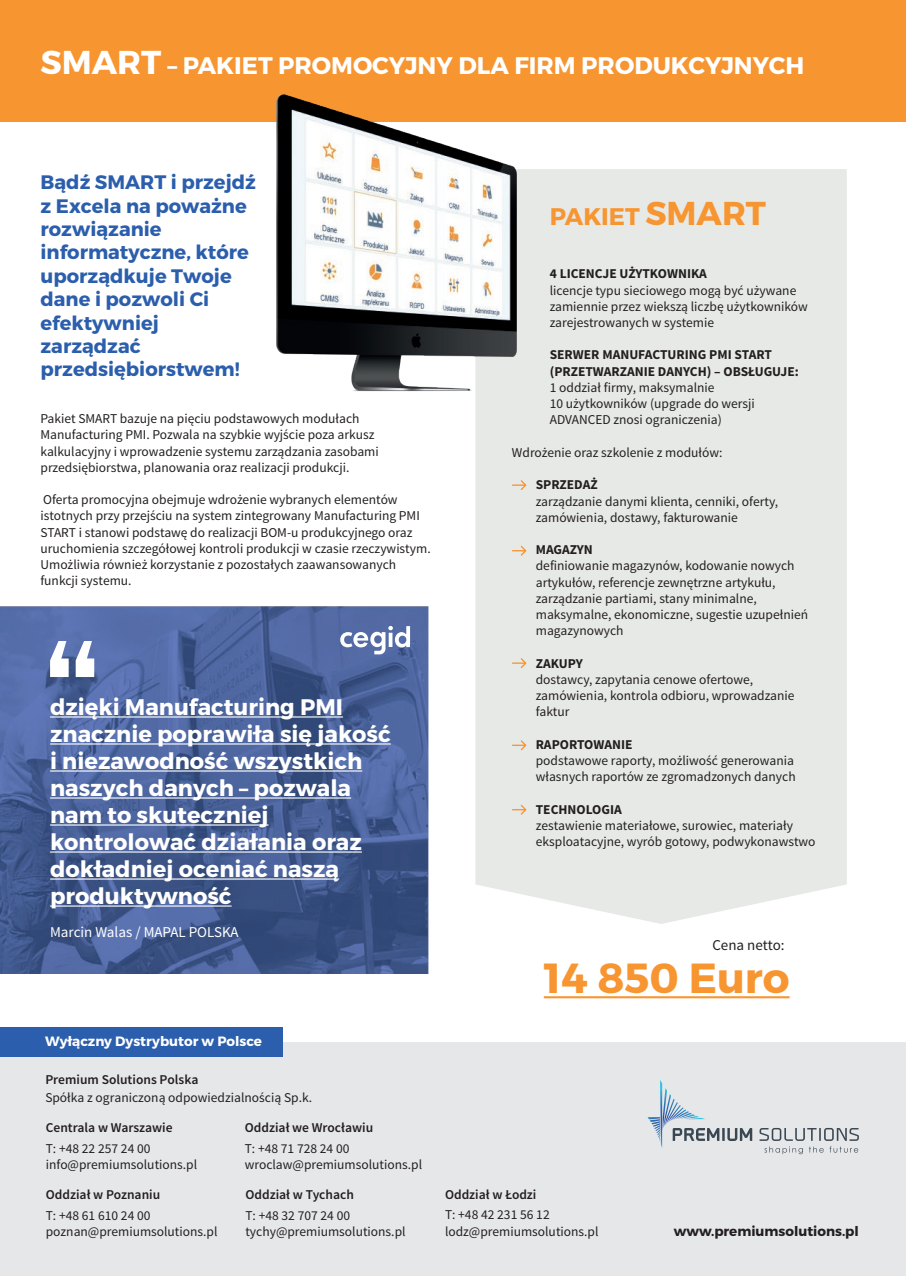
<style>
.page{position:relative;width:906px;height:1276px;background:#fff}
.page>*{position:absolute;margin:0;border:0;box-sizing:border-box;transform-origin:0 0}
.t1{font:700 42px "Montserrat";color:#f79531}
.t2{font:700 24px "Montserrat";color:#fff}
.t3{font:700 24px "Montserrat";color:#f79531}
.t4{font:700 22.5px/27px "Montserrat";color:#fff}
.t5{font:700 19.5px/23.4px "Montserrat";color:#2b5eac}
.t6{font:15px "Source Sans Pro";color:#fff}
.t7{font:15px "Source Sans Pro";color:#231f20}
.t8{font:13.5px/16.2px "Source Sans Pro";color:#231f20}
.t9{font:700 13.5px/16.2px "Source Sans Pro";color:#231f20}
.t10{font:600 13.5px "Source Sans Pro";color:#231f20}
.t11{font:700 13.5px "Montserrat";color:#fff}
.t12{font:700 13.5px "Montserrat";color:#231f20}
.s1{font-size:33px}
</style>
<div class="page">
<div style="left:0;top:0;width:906px;height:122px;background:#f79531"></div>
<div style="left:475px;top:169px;width:372px;height:755px;background:#e7e9e7"></div>
<div style="left:0;top:1042px;width:906px;height:234px;background:#e6e7e9"></div>
<div style="left:0;top:1027px;width:282px;height:29px;background:#2b5eac"></div>
<svg style="left:707px;top:1128px;width:45px;height:13px"></svg>
<img style="left:647px;top:1080px;width:58px;height:68px">
<svg style="left:759px;top:1128px;width:100px;height:26px"></svg>
<img style="left:0;top:606px;width:428px;height:367px">
<hr style="left:50px;top:716px;width:293px;height:1px;background:#fff">
<hr style="left:50px;top:743px;width:341px;height:1px;background:#fff">
<hr style="left:50px;top:770px;width:312px;height:1px;background:#fff">
<hr style="left:50px;top:797px;width:301px;height:1px;background:#fff">
<hr style="left:50px;top:824px;width:219px;height:1px;background:#fff">
<hr style="left:50px;top:851px;width:312px;height:1px;background:#fff">
<hr style="left:50px;top:878px;width:289px;height:1px;background:#fff">
<hr style="left:50px;top:905px;width:182px;height:1px;background:#fff">
<hr style="left:544px;top:996px;width:245px;height:2px;background:#f79531">
<svg style="left:50px;top:641px;width:44px;height:36px"></svg>
<img style="left:276px;top:94px;width:248px;height:301px">
<svg style="left:512px;top:480px;width:14px;height:10px"></svg>
<svg style="left:512px;top:740px;width:14px;height:10px"></svg>
<svg style="left:512px;top:658px;width:14px;height:10px"></svg>
<svg style="left:512px;top:546px;width:14px;height:10px"></svg>
<svg style="left:512px;top:804px;width:14px;height:10px"></svg>
<svg style="left:340px;top:626px;width:70px;height:28px"></svg>
<h2 class="t2" style="left:41px;top:51px;width:765px"><span class="s1">SMART</span> – PAKIET PROMOCYJNY DLA FIRM PRODUKCYJNYCH</h2>
<h3 class="t5" style="left:41px;top:171px;width:217px">Bądź SMART i przejdź z Excela na poważne rozwiązanie informatyczne, które uporządkuje Twoje dane i pozwoli Ci efektywniej zarządzać przedsiębiorstwem!</h3>
<p class="t8" style="left:41px;top:411px;width:340px">Pakiet SMART bazuje na pięciu podstawowych modułach Manufacturing PMI. Pozwala na szybkie wyjście poza arkusz kalkulacyjny i wprowadzenie systemu zarządzania zasobami przedsiębiorstwa, planowania oraz realizacji produkcji.</p>
<p class="t8" style="left:41px;top:492px;width:392px">Oferta promocyjna obejmuje wdrożenie wybranych elementów istotnych przy przejściu na system zintegrowany Manufacturing PMI START i stanowi podstawę do realizacji BOM-u produkcyjnego oraz uruchomienia szczegółowej kontroli produkcji w czasie rzeczywistym.<br>Umożliwia również korzystanie z pozostałych zaawansowanych funkcji systemu.</p>
<h3 class="t4" style="left:50px;top:693px;width:342px">dzięki Manufacturing PMI znacznie poprawiła się jakość i niezawodność wszystkich naszych danych – pozwala nam to skuteczniej kontrolować działania oraz dokładniej oceniać naszą produktywność</h3>
<p class="t6" style="left:50px;top:923px;width:190px">Marcin Walas / MAPAL POLSKA</p>
<h2 class="t3" style="left:550px;top:201px;width:218px">PAKIET <span class="s1">SMART</span></h2>
<p class="t9" style="left:550px;top:266px;width:159px">4 LICENCJE UŻYTKOWNIKA</p>
<p class="t8" style="left:550px;top:282px;width:260px">licencje typu sieciowego mogą być używane zamiennie przez wiekszą liczbę użytkowników zarejestrowanych w systemie</p>
<p class="t9" style="left:550px;top:347px;width:250px">SERWER MANUFACTURING PMI START (PRZETWARZANIE DANYCH) – OBSŁUGUJE:</p>
<p class="t8" style="left:550px;top:379px;width:206px">1 oddział firmy, maksymalnie<br>10 użytkowników (upgrade do wersji<br>ADVANCED znosi ograniczenia)</p>
<p class="t8" style="left:512px;top:444px;width:212px">Wdrożenie oraz szkolenie z modułów:</p>
<p class="t9" style="left:536px;top:477px;width:63px">SPRZEDAŻ</p>
<p class="t8" style="left:536px;top:493px;width:244px">zarządzanie danymi klienta, cenniki, oferty, zamówienia, dostawy, fakturowanie</p>
<p class="t9" style="left:536px;top:542px;width:59px">MAGAZYN</p>
<p class="t8" style="left:536px;top:558px;width:274px">definiowanie magazynów, kodowanie nowych artykułów, referencje zewnętrzne artykułu, zarządzanie partiami, stany minimalne, maksymalne, ekonomiczne, sugestie uzupełnień magazynowych</p>
<p class="t9" style="left:536px;top:655px;width:49px">ZAKUPY</p>
<p class="t8" style="left:536px;top:671px;width:260px">dostawcy, zapytania cenowe ofertowe, zamówienia, kontrola odbioru, wprowadzanie faktur</p>
<p class="t9" style="left:536px;top:736px;width:98px">RAPORTOWANIE</p>
<p class="t8" style="left:536px;top:752px;width:261px">podstawowe raporty, możliwość generowania własnych raportów ze zgromadzonych danych</p>
<p class="t9" style="left:536px;top:801px;width:87px">TECHNOLOGIA</p>
<p class="t8" style="left:536px;top:817px;width:281px">zestawienie materiałowe, surowiec, materiały eksploatacyjne, wyrób gotowy, podwykonawstwo</p>
<p class="t7" style="left:712px;top:935px;width:74px">Cena netto:</p>
<h1 class="t1" style="left:544px;top:952px;width:247px">14 850 Euro</h1>
<p class="t11" style="left:45px;top:1033px;width:218px">Wyłączny Dystrybutor w Polsce</p>
<p class="t10" style="left:45px;top:1071px;width:155px">Premium Solutions Polska</p>
<p class="t8" style="left:45px;top:1089px;width:268px">Spółka z ograniczoną odpowiedzialnością Sp.k.</p>
<p class="t10" style="left:46px;top:1119px;width:128px">Centrala w Warszawie</p>
<p class="t8" style="left:46px;top:1140px;width:106px">T: +48 22 257 24 00</p>
<p class="t8" style="left:46px;top:1157px;width:153px">info@premiumsolutions.pl</p>
<p class="t10" style="left:46px;top:1186px;width:116px">Oddział w Poznaniu</p>
<p class="t8" style="left:46px;top:1207px;width:106px">T: +48 61 610 24 00</p>
<p class="t8" style="left:46px;top:1224px;width:173px">poznan@premiumsolutions.pl</p>
<p class="t10" style="left:245px;top:1119px;width:130px">Oddział we Wrocławiu</p>
<p class="t8" style="left:245px;top:1140px;width:179px">T: +48 71 728 24 00 wroclaw@premiumsolutions.pl</p>
<p class="t10" style="left:245px;top:1186px;width:110px">Oddział w Tychach</p>
<p class="t8" style="left:245px;top:1207px;width:162px">T: +48 32 707 24 00 tychy@premiumsolutions.pl</p>
<p class="t10" style="left:445px;top:1186px;width:93px">Oddział w Łodzi</p>
<p class="t8" style="left:445px;top:1206px;width:155px">T: +48 42 231 56 12 lodz@premiumsolutions.pl</p>
<p class="t12" style="left:674px;top:1222px;width:186px">www.premiumsolutions.pl</p>
</div>
